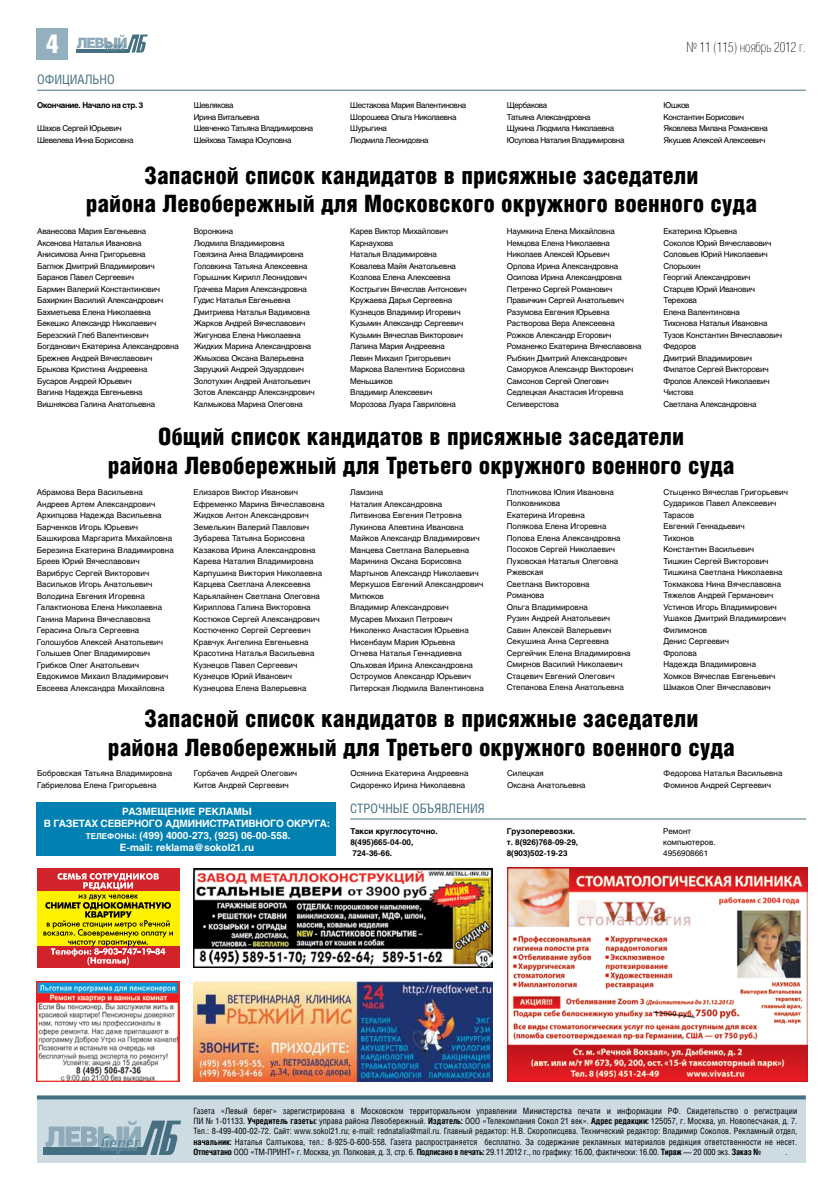
<style>
.page{position:relative;width:820px;height:1191px;background:#fff}
.page>*{position:absolute;margin:0;border:0;box-sizing:border-box;transform-origin:0 0}
.t1{font:26px "Helios Compressed C";color:#fff}
.t2{font:24px/28.8px "Helios Cond Black C";color:#000;text-align:center}
.t3{font:14px "Helios Cond Thin C";color:#000}
.t4{font:13px "Helios Cond C";color:#467082}
.t5{font:700 10px/12px "Helios C";color:#fff;text-align:center}
.t6{font:8.6px/10.4px "Helios Cond C";color:#000}
.t7{font:8.6px "Helios Cond C";letter-spacing:-.02em;color:#000}
.t8{font:8px/11.5px "Helios C";color:#000}
.t9{font:8px/11.5px "Helios C";letter-spacing:-.02em;color:#000}
.t10{font:8px/11.5px "Helios C";letter-spacing:-.04em;color:#000}
.t11{font:700 8px/11px "Helios C";color:#000}
.t12{font:700 8px "Helios C";letter-spacing:-.04em;color:#000}
.s1{font-size:8px}
.s2{font-weight:700}
</style>
<div class="page">
<div style="left:37px;top:28px;width:31px;height:32px;background:#94b0be"></div>
<hr style="left:76px;top:49px;width:52px;height:4px;background:#467082">
<svg style="left:77px;top:35px;width:70px;height:18px"></svg>
<hr style="left:37px;top:90px;width:768px;height:1px;background:#467082">
<hr style="left:350px;top:818px;width:455px;height:1px;background:#467082">
<div style="left:37px;top:1097px;width:768px;height:65px;background:#cddbe3"></div>
<svg style="left:37px;top:1095px;width:768px;height:4px;background:#597e8e"></svg>
<div style="left:44px;top:1147px;width:100px;height:8px;background:#467082"></div>
<svg style="left:45px;top:1120px;width:136px;height:35px"></svg>
<div style="left:37px;top:868px;width:142px;height:99px;background:#fff200"></div>
<div style="left:37px;top:868px;width:142px;height:23px;background:#d2232a"></div>
<div style="left:37px;top:946px;width:142px;height:21px;background:#d2232a"></div>
<svg style="left:43px;top:873px;width:130px;height:92px"></svg>
<img style="left:37px;top:982px;width:142px;height:99px">
<div style="left:37px;top:802px;width:299px;height:54px;background:#0081b2"></div>
<img style="left:194px;top:868px;width:298px;height:99px">
<img style="left:193px;top:982px;width:299px;height:99px">
<img style="left:507px;top:867px;width:299px;height:214px">
<h1 class="t1" style="left:46px;top:28px;width:14px">4</h1>
<h3 class="t3" style="left:686px;top:39px;width:121px">№ 11 (115) ноябрь 2012 г.</h3>
<h3 class="t4" style="left:37px;top:72px;width:79px">официально</h3>
<p class="t12" style="left:37px;top:101px;width:108px">Окончание. Начало на стр. 3</p>
<p class="t10" style="left:37px;top:123px;width:98px">Шахов Сергей Юрьевич<br>Шевелева Инна Борисовна</p>
<p class="t10" style="left:194px;top:100px;width:121px">Шевлякова<br>Ирина Витальевна<br>Шевченко Татьяна Владимировна<br>Шейхова Тамара Юсуповна</p>
<p class="t10" style="left:350px;top:100px;width:117px">Шестакова Мария Валентиновна<br>Шорошева Ольга Николаевна<br>Шурыгина<br>Людмила Леонидовна</p>
<p class="t10" style="left:506px;top:100px;width:119px">Щербакова<br>Татьяна Александровна<br>Щукина Людмила Николаевна<br>Юсупова Наталия Владимировна</p>
<p class="t10" style="left:663px;top:100px;width:106px">Юшков<br>Константин Борисович<br>Яковлева Милана Романовна<br>Якушев Алексей Алексеевич</p>
<h2 class="t2" style="left:86px;top:160px;width:672px">Запасной список кандидатов в присяжные заседатели<br>района Левобережный для Московского окружного военного суда</h2>
<p class="t9" style="left:37px;top:226px;width:143px">Аванесова Мария Евгеньевна<br>Аксенова Наталья Ивановна<br>Анисимова Анна Григорьевна<br>Баглюк Дмитрий Владимирович<br>Баранов Павел Сергеевич<br>Бармин Валерий Константинович<br>Бахиркин Василий Александрович<br>Бахметьева Елена Николаевна<br>Бекешко Александр Николаевич<br>Березский Глеб Валентинович<br>Богданович Екатерина Александровна<br>Брежнев Андрей Вячеславович<br>Брыкова Кристина Андреевна<br>Бусаров Андрей Юрьевич<br>Вагина Надежда Евгеньевна<br>Вишнякова Галина Анатольевна</p>
<p class="t9" style="left:194px;top:225px;width:122px">Воронкина<br>Людмила Владимировна<br>Говязина Анна Владимировна<br>Головкина Татьяна Алексеевна<br>Горышник Кирилл Леонидович<br>Грачева Мария Александровна<br>Гудис Наталья Евгеньевна<br>Дмитриева Наталья Вадимовна<br>Жарков Андрей Вячеславович<br>Жигунова Елена Николаевна<br>Жидких Марина Александровна<br>Жмыхова Оксана Валерьевна<br>Заруцкий Андрей Эдуардович<br>Золотухин Андрей Анатольевич<br>Зотов Александр Александрович<br>Калмыкова Марина Олеговна</p>
<p class="t9" style="left:350px;top:225px;width:118px">Карев Виктор Михайлович<br>Карнаухова<br>Наталья Владимировна<br>Ковалева Майя Анатольевна<br>Козлова Елена Алексеевна<br>Кострыгин Вячеслав Антонович<br>Кружаева Дарья Сергеевна<br>Кузнецов Владимир Игоревич<br>Кузьмин Александр Сергеевич<br>Кузьмин Вячеслав Викторович<br>Лапина Мария Андреевна<br>Левин Михаил Григорьевич<br>Маркова Валентина Борисовна<br>Меньшиков<br>Владимир Алексеевич<br>Морозова Луара Гавриловна</p>
<p class="t9" style="left:506px;top:225px;width:136px">Наумкина Елена Михайловна<br>Немцова Елена Николаевна<br>Николаев Алексей Юрьевич<br>Орлова Ирина Александровна<br>Осипова Ирина Александровна<br>Петренко Сергей Романович<br>Правичкин Сергей Анатольевич<br>Разумова Евгения Юрьевна<br>Растворова Вера Алексеевна<br>Рожков Александр Егорович<br>Романенко Екатерина Вячеславовна<br>Рыбкин Дмитрий Александрович<br>Саморуков Александр Викторович<br>Самсонов Сергей Олегович<br>Седлецкая Анастасия Игоревна<br>Селиверстова</p>
<p class="t9" style="left:663px;top:225px;width:120px">Екатерина Юрьевна<br>Соколов Юрий Вячеславович<br>Соловьев Юрий Николаевич<br>Спорыхин<br>Георгий Александрович<br>Старцев Юрий Иванович<br>Терехова<br>Елена Валентиновна<br>Тихонова Наталья Ивановна<br>Тузов Константин Вячеславович<br>Федоров<br>Дмитрий Владимирович<br>Филатов Сергей Викторович<br>Фролов Алексей Николаевич<br>Чистова<br>Светлана Александровна</p>
<h2 class="t2" style="left:108px;top:422px;width:628px">Общий список кандидатов в присяжные заседатели<br>района Левобережный для Третьего окружного военного суда</h2>
<p class="t8" style="left:37px;top:486px;width:138px">Абрамова Вера Васильевна<br>Андреев Артем Александрович<br>Архипцова Надежда Васильевна<br>Барченков Игорь Юрьевич<br>Башкирова Маргарита Михайловна<br>Березина Екатерина Владимировна<br>Бреев Юрий Вячеславович<br>Варибрус Сергей Викторович<br>Васильков Игорь Анатольевич<br>Володина Евгения Игоревна<br>Галактионова Елена Николаевна<br>Ганина Марина Вячеславовна<br>Герасина Ольга Сергеевна<br>Голошубов Алексей Анатольевич<br>Голышев Олег Владимирович<br>Грибков Олег Анатольевич<br>Евдокимов Михаил Владимирович<br>Евсеева Александра Михайловна</p>
<p class="t8" style="left:193px;top:486px;width:133px">Елизаров Виктор Иванович<br>Ефременко Марина Вячеславовна<br>Жидков Антон Александрович<br>Земелькин Валерий Павлович<br>Зубарева Татьяна Борисовна<br>Казакова Ирина Александровна<br>Карева Наталия Владимировна<br>Карпушина Виктория Николаевна<br>Карцева Светлана Алексеевна<br>Карьялайнен Светлана Олеговна<br>Кириллова Галина Викторовна<br>Костюков Сергей Александрович<br>Костюченко Сергей Сергеевич<br>Кравчук Ангелина Евгеньевна<br>Красотина Наталья Васильевна<br>Кузнецов Павел Сергеевич<br>Кузнецов Юрий Иванович<br>Кузнецова Елена Валерьевна</p>
<p class="t8" style="left:350px;top:486px;width:135px">Ламзина<br>Наталия Александровна<br>Литвинова Евгения Петровна<br>Лукинова Алевтина Ивановна<br>Майков Александр Владимирович<br>Манцева Светлана Валерьевна<br>Маринина Оксана Борисовна<br>Мартынов Александр Николаевич<br>Меркушов Евгений Александрович<br>Митюков<br>Владимир Александрович<br>Мусарев Михаил Петрович<br>Николенко Анастасия Юрьевна<br>Нисенбаум Мария Юрьевна<br>Огнева Наталья Геннадиевна<br>Ольховая Ирина Александровна<br>Остроумов Александр Юрьевич<br>Питерская Людмила Валентиновна</p>
<p class="t8" style="left:506px;top:486px;width:125px">Плотникова Юлия Ивановна<br>Полковникова<br>Екатерина Игоревна<br>Полякова Елена Игоревна<br>Попова Елена Александровна<br>Посохов Сергей Николаевич<br>Пуховская Наталья Олеговна<br>Ржевская<br>Светлана Викторовна<br>Романова<br>Ольга Владимировна<br>Рузин Андрей Анатольевич<br>Савин Алексей Валерьевич<br>Секушина Анна Сергеевна<br>Сергейчик Елена Владимировна<br>Смирнов Василий Николаевич<br>Стацевич Евгений Олегович<br>Степанова Елена Анатольевна</p>
<p class="t8" style="left:663px;top:486px;width:126px">Стыценко Вячеслав Григорьевич<br>Судариков Павел Алексеевич<br>Тарасов<br>Евгений Геннадьевич<br>Тихонов<br>Константин Васильевич<br>Тишкин Сергей Викторович<br>Тишкина Светлана Николаевна<br>Токмакова Нина Вячеславовна<br>Тяжелов Андрей Германович<br>Устинов Игорь Владимирович<br>Ушаков Дмитрий Владимирович<br>Филимонов<br>Денис Сергеевич<br>Фролова<br>Надежда Владимировна<br>Хомков Вячеслав Евгеньевич<br>Шмаков Олег Вячеславович</p>
<h2 class="t2" style="left:108px;top:704px;width:628px">Запасной список кандидатов в присяжные заседатели района Левобережный для Третьего окружного военного суда</h2>
<p class="t8" style="left:37px;top:767px;width:137px">Бобровская Татьяна Владимировна<br>Габриелова Елена Григорьевна</p>
<p class="t8" style="left:194px;top:767px;width:105px">Горбачев Андрей Олегович<br>Китов Андрей Сергеевич</p>
<p class="t8" style="left:350px;top:767px;width:120px">Осянина Екатерина Андреевна<br>Сидоренко Ирина Николаевна</p>
<p class="t8" style="left:507px;top:767px;width:80px">Силецкая<br>Оксана Анатольевна</p>
<p class="t8" style="left:663px;top:767px;width:120px">Федорова Наталья Васильевна<br>Фоминов Андрей Сергеевич</p>
<p class="t5" style="left:44px;top:805px;width:288px">РАЗМЕЩЕНИЕ РЕКЛАМЫ<br>В ГАЗЕТАХ СЕВЕРНОГО АДМИНИСТРАТИВНОГО ОКРУГА:<br><span class="s1">ТЕЛЕФОНЫ:</span> (499) 4000-273, (925) 06-00-558.<br>E-mail: reklama@sokol21.ru</p>
<h3 class="t4" style="left:350px;top:800px;width:136px">строчные объявления</h3>
<p class="t11" style="left:350px;top:826px;width:89px">Такси круглосуточно.<br>8(495)665-04-00,<br>724-36-66.</p>
<p class="t11" style="left:506px;top:826px;width:73px">Грузоперевозки. т. 8(926)768-09-29,<br>8(903)502-19-23</p>
<p class="t8" style="left:663px;top:826px;width:54px;line-height:11px">Pемонт компьютеров.<br>4956908661</p>
<p class="t6" style="left:193px;top:1105px;width:605px">Газета «Левый берег» зарегистрирована в Московском территориальном управлении Министерства печати и информации РФ. Свидетельство о регистрации<br>ПИ № 1-01133. <span class="s2">Учредитель газеты:</span> управа района Левобережный. <span class="s2">Издатель:</span> ООО</p>
<p class="t6" style="left:193px;top:1115px;width:605px;text-align:justify;text-indent:289px">«Телекомпания Сокол 21 век». <span class="s2">Адрес редакции:</span> 125057, г. Москва, ул. Новопесчаная, д. 7.<br>Тел.: 8-499-400-02-72. Сайт: www.sokol21.ru; e-mail: rednatalia@mail.ru. Главный редактор: Н.В. Скорописцева. Технический редактор: Владимир Соколов. Рекламный отдел, <span class="s2">начальник:</span> Наталья Салтыкова, тел.: 8-925-0-600-558. Газета распространяется бесплатно. За содержание рекламных материалов редакция ответственности не несет.<br><span class="s2">Отпечатано</span> ООО</p>
<p class="t6" style="left:250px;top:1146px;width:28px">«ТМ-ПРИНТ</p>
<p class="t7" style="left:291px;top:1147px;width:471px">» г. Москва, ул. Полковая, д. 3, стр. 6. <span class="s2">Подписано в печать:</span> 29.11.2012 г., по графику: 16.00, фактически: 16.00. <span class="s2">Тираж</span> — 20 000 экз. <span class="s2">Заказ №</span></p>
<p class="t6" style="left:785px;top:1146px;width:4px">.</p>
</div>
